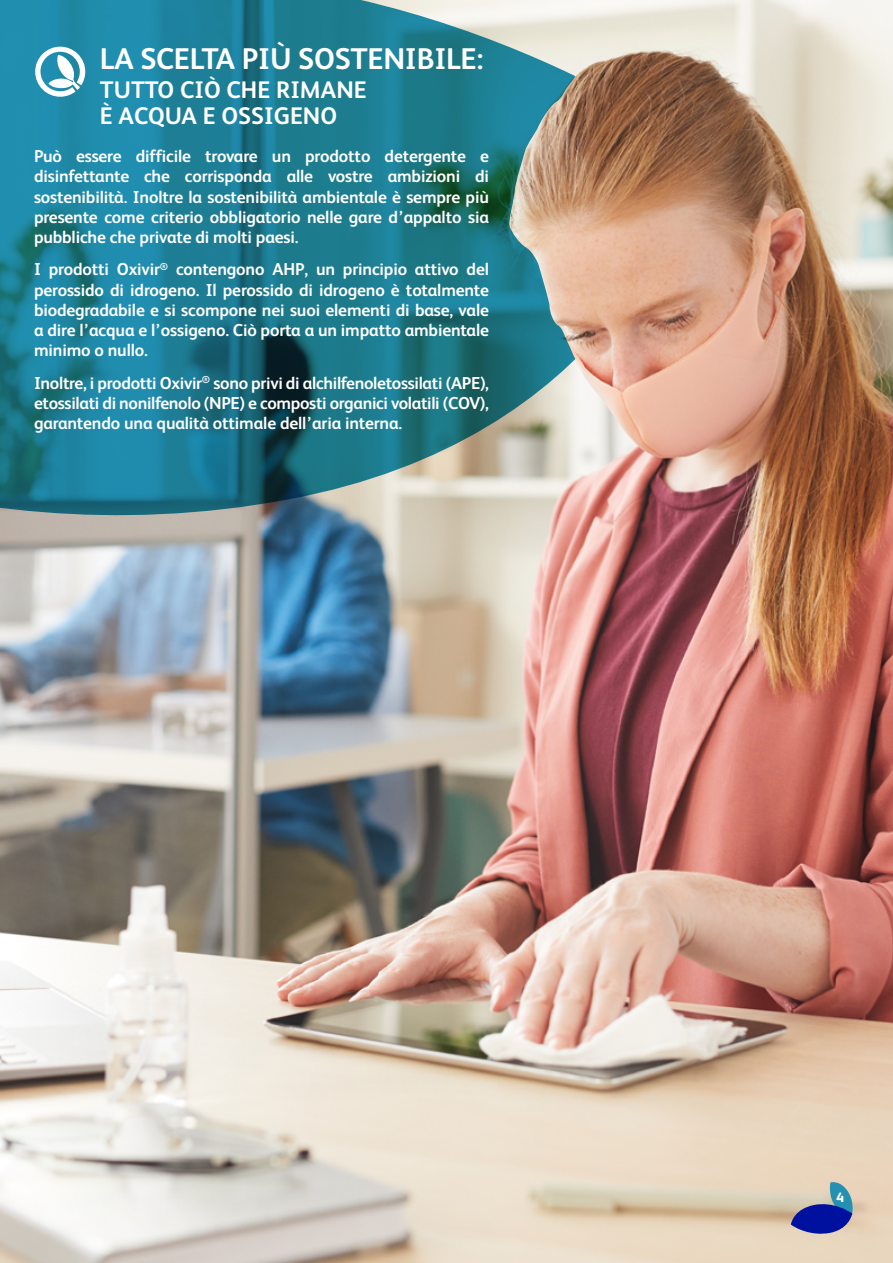
<style>
.page{position:relative;width:893px;height:1263px;background:#fff}
.page>*{position:absolute;margin:0;border:0;box-sizing:border-box;transform-origin:0 0}
.t1{font:700 30px "FS Albert";letter-spacing:-.01em;color:#fff}
.t2{font:700 24px/25.5px "FS Albert";color:#fff}
.t3{font:700 17.25px/20.2px "FS Albert";letter-spacing:-.01em;color:#fff;text-align:justify}
.t4{font:800 13.5px "FS Albert";color:#fff}
</style>
<div class="page">
<img style="left:0;top:0;width:893px;height:1263px">
<svg style="left:0;top:0;width:696px;height:515px"></svg>
<svg style="left:35px;top:47px;width:50px;height:50px"></svg>
<svg style="left:791px;top:1181px;width:63px;height:55px"></svg>
<h1 class="t1" style="left:100px;top:39px;width:385px">LA SCELTA PIÙ SOSTENIBILE:</h1>
<h2 class="t2" style="left:100px;top:76px;width:268px">TUTTO CIÒ CHE RIMANE<br>È ACQUA E OSSIGENO</h2>
<p class="t3" style="left:34px;top:145px;width:456px">Può essere difficile trovare un prodotto detergente e disinfettante che corrisponda alle vostre ambizioni di sostenibilità. Inoltre la sostenibilità ambientale è sempre più presente come criterio obbligatorio nelle gare d’appalto sia pubbliche che private di molti paesi.</p>
<p class="t3" style="left:34px;top:259px;width:457px">I prodotti Oxivir<sup>®</sup> contengono AHP, un principio attivo del perossido di idrogeno. Il perossido di idrogeno è totalmente biodegradabile e si scompone nei suoi elementi di base, vale a dire l’acqua e l’ossigeno. Ciò porta a un impatto ambientale minimo o nullo.</p>
<p class="t3" style="left:34px;top:372px;width:456px">Inoltre, i prodotti Oxivir<sup>®</sup> sono privi di alchilfenoletossilati (APE), etossilati di nonilfenolo (NPE) e composti organici volatili (COV), garantendo una qualità ottimale dell’aria interna.</p>
<p class="t4" style="left:836px;top:1187px;width:9px">4</p>
</div>
